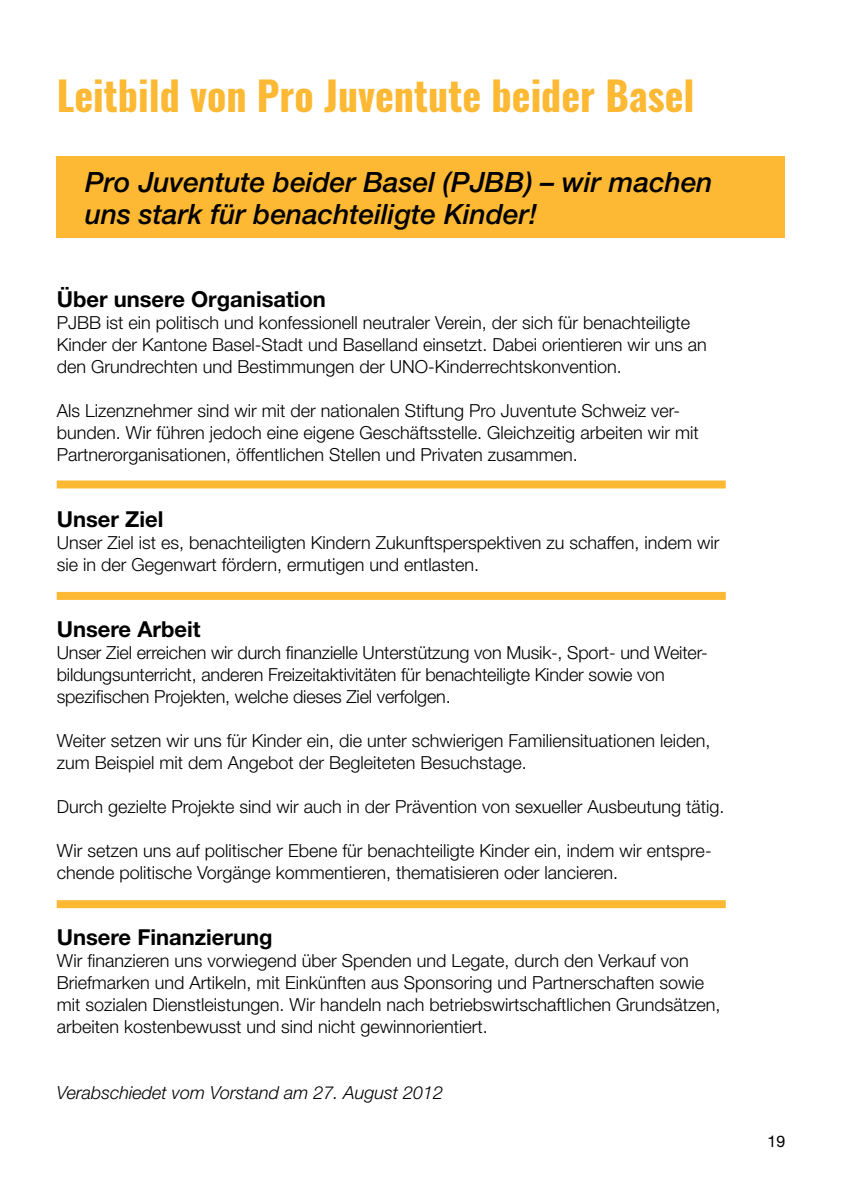
<style>
.page{position:relative;width:842px;height:1191px;background:#fff}
.page>*{position:absolute;margin:0;border:0;box-sizing:border-box;transform-origin:0 0}
.t1{font:700 40px "Oswald";color:#fdb933}
.t2{font:italic 500 28px/32px "Helvetica Neue";color:#000}
.t3{font:700 22px "Helvetica Neue";color:#000}
.t4{font:300 18px/22px "Helvetica Neue";color:#000}
.t5{font:italic 300 18px "Helvetica Neue";color:#000}
.t6{font:16px "Helvetica Neue";color:#000}
</style>
<div class="page">
<div style="left:57px;top:156px;width:728px;height:81px;background:#fdb933"></div>
<div style="left:57px;top:480px;width:669px;height:8px;background:#fdb933"></div>
<div style="left:57px;top:592px;width:669px;height:8px;background:#fdb933"></div>
<div style="left:57px;top:900px;width:669px;height:8px;background:#fdb933"></div>
<h1 class="t1" style="left:57px;top:68px;width:639px">Leitbild von Pro Juventute beider Basel</h1>
<h2 class="t2" style="left:85px;top:166px;width:629px">Pro Juventute beider Basel (PJBB) – wir machen uns stark für benachteiligte Kinder!</h2>
<p class="t3" style="left:57px;top:285px;width:271px">Über unsere Organisation</p>
<p class="t4" style="left:57px;top:311px;width:652px">PJBB ist ein politisch und konfessionell neutraler Verein, der sich für benachteiligte<br>Kinder der Kantone Basel-Stadt und Baselland einsetzt. Dabei orientieren wir uns an den Grundrechten und Bestimmungen der UNO-Kinderrechtskonvention.</p>
<p class="t4" style="left:57px;top:399px;width:643px">Als Lizenznehmer sind wir mit der nationalen Stiftung Pro Juventute Schweiz ver&shy;bunden. Wir führen jedoch eine eigene Geschäftsstelle. Gleichzeitig arbeiten wir mit<br>Partnerorganisationen, öffentlichen Stellen und Privaten zusammen.</p>
<p class="t3" style="left:57px;top:505px;width:108px">Unser Ziel</p>
<p class="t4" style="left:57px;top:531px;width:664px">Unser Ziel ist es, benachteiligten Kindern Zukunftsperspektiven zu schaffen, indem wir sie in der Gegenwart fördern, ermutigen und entlasten.</p>
<p class="t3" style="left:57px;top:615px;width:145px">Unsere Arbeit</p>
<p class="t4" style="left:57px;top:641px;width:653px">Unser Ziel erreichen wir durch finanzielle Unterstützung von Musik-, Sport- und Weiter&shy;bildungsunterricht, anderen Freizeitaktivitäten für benachteiligte Kinder sowie von spezifischen Projekten, welche dieses Ziel verfolgen.</p>
<p class="t4" style="left:57px;top:729px;width:655px">Weiter setzen wir uns für Kinder ein, die unter schwierigen Familiensituationen leiden, zum Beispiel mit dem Angebot der Begleiteten Besuchstage.</p>
<p class="t4" style="left:57px;top:795px;width:669px">Durch gezielte Projekte sind wir auch in der Prävention von sexueller Ausbeutung tätig.</p>
<p class="t4" style="left:57px;top:839px;width:656px">Wir setzen uns auf politischer Ebene für benachteiligte Kinder ein, indem wir entspre&shy;chende politische Vorgänge kommentieren, thematisieren oder lancieren.</p>
<p class="t3" style="left:57px;top:923px;width:217px">Unsere Finanzierung</p>
<p class="t4" style="left:57px;top:949px;width:665px">Wir finanzieren uns vorwiegend über Spenden und Legate, durch den Verkauf von Briefmarken und Artikeln, mit Einkünften aus Sponsoring und Partnerschaften sowie mit sozialen Dienstleistungen. Wir handeln nach betriebswirtschaftlichen Grundsätzen, arbeiten kostenbewusst und sind nicht gewinnorientiert.</p>
<p class="t5" style="left:57px;top:1081px;width:388px">Verabschiedet vom Vorstand am 27. August 2012</p>
<p class="t6" style="left:767px;top:1131px;width:19px">19</p>
</div>
